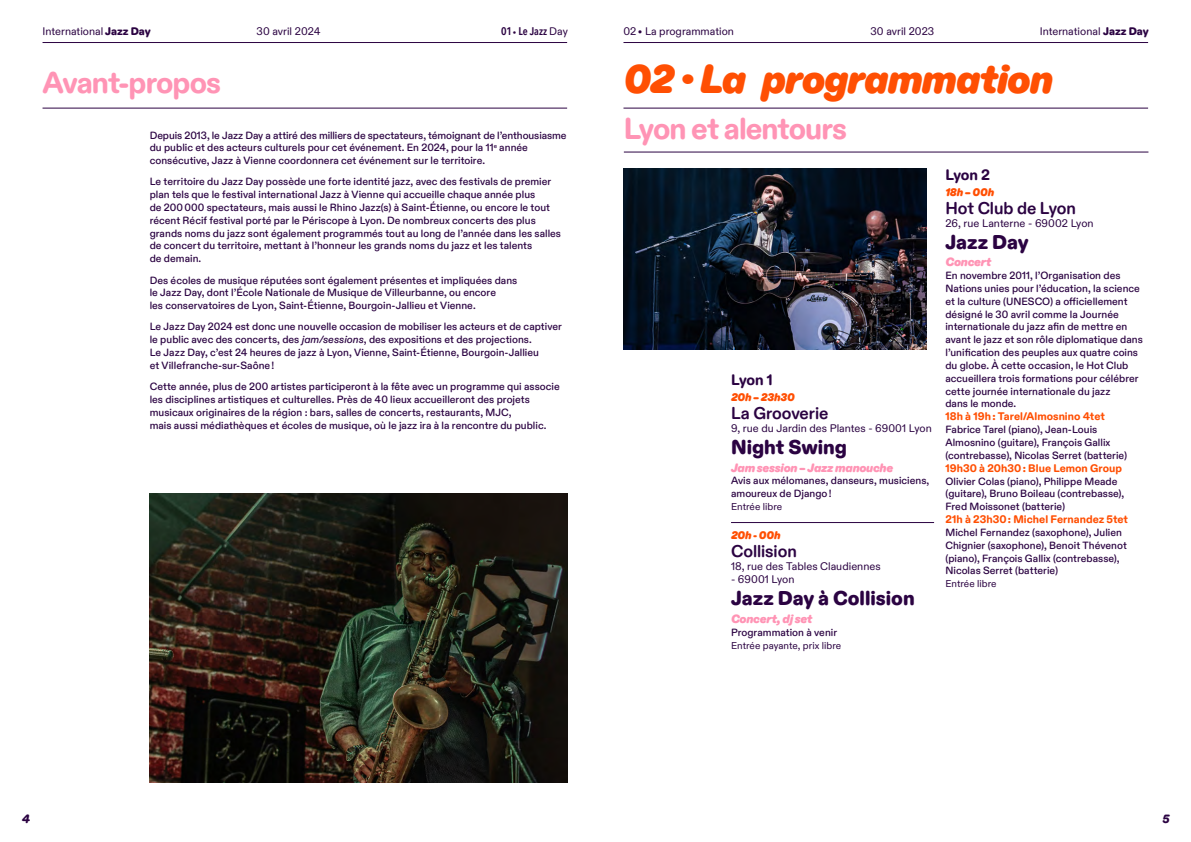
<style>
.page{position:relative;width:1191px;height:842px;background:#fff}
.page>*{position:absolute;margin:0;border:0;box-sizing:border-box;transform-origin:0 0}
.t1{font:italic 900 40px "ABC Diatype Rounded";letter-spacing:-.025em;color:#ff4f03}
.t2{font:800 30px "ABC Diatype Rounded";letter-spacing:-.03em;color:#ff94b5}
.t3{font:900 20px "ABC Diatype Rounded";color:#2b0342}
.t4{font:700 17px "ABC Diatype Rounded";letter-spacing:-.005em;color:#2b0342}
.t5{font:800 15px "ABC Diatype Rounded";letter-spacing:-.01em;color:#2b0342}
.t6{font:italic 900 12px "ABC Diatype Rounded";letter-spacing:-.02em;color:#ff94b5}
.t7{font:italic 900 12px "ABC Diatype Rounded";color:#2b0342}
.t8{font:11px "ABC Diatype Rounded";color:#2b0342}
.t9{font:800 11px "ABC Diatype Rounded";letter-spacing:.005em;color:#ff4f03}
.t10{font:italic 900 11px "ABC Diatype Rounded";letter-spacing:-.02em;color:#ff4f03}
.t11{font:600 condensed 11px "Avenir Next LT Pro";color:#2b0342}
.t12{font:500 10.5px/12.8px "ABC Diatype Rounded";color:#2b0342}
.t13{font:10px "ABC Diatype Rounded";color:#2b0342}
.s1{font-weight:900}
.s2{font-size:7px}
.s3{font-family:"ABC Diatype Rounded";font-weight:400;font-stretch:normal}
.s4{font-style:italic}
</style>
<div class="page">
<hr style="left:43px;top:42px;width:524px;height:1px;background:#2b0342">
<hr style="left:623px;top:42px;width:525px;height:1px;background:#2b0342">
<img style="left:150px;top:493px;width:417px;height:290px">
<hr style="left:43px;top:108px;width:524px;height:1px;background:#2b0342">
<hr style="left:623px;top:108px;width:525px;height:1px;background:#2b0342">
<hr style="left:624px;top:152px;width:524px;height:1px;background:#2b0342">
<hr style="left:731px;top:522px;width:203px;height:1px;background:#2b0342">
<img style="left:624px;top:168px;width:302px;height:182px">
<p class="t8" style="left:43px;top:25px;width:110px">International <span class="s1">Jazz Day</span></p>
<p class="t8" style="left:257px;top:25px;width:65px">30 avril 2024</p>
<p class="t11" style="left:501px;top:25px;width:68px">01<span class="s2">•</span> Le Jazz <span class="s3">Day</span></p>
<p class="t8" style="left:870px;top:25px;width:65px">30 avril 2023</p>
<p class="t8" style="left:1039px;top:25px;width:111px">International <span class="s1">Jazz Day</span></p>
<p class="t8" style="left:623px;top:25px;width:112px">02 • La programmation</p>
<h2 class="t2" style="left:43px;top:64px;width:180px">Avant-propos</h2>
<h1 class="t1" style="left:623px;top:55px;width:431px">02 · La programmation</h1>
<h2 class="t2" style="left:624px;top:111px;width:225px">Lyon et alentours</h2>
<p class="t12" style="left:150px;top:129px;width:418px">Depuis 2013, le Jazz Day a attiré des milliers de spectateurs, témoignant de l’enthousiasme du public et des acteurs culturels pour cet événement. En 2024, pour la 11<sup>e</sup> année consécutive, Jazz à Vienne coordonnera cet événement sur le territoire.</p>
<p class="t12" style="left:150px;top:176px;width:413px">Le territoire du Jazz Day possède une forte identité jazz, avec des festivals de premier plan tels que le festival international Jazz à Vienne qui accueille chaque année plus<br>de 200 000 spectateurs, mais aussi le Rhino Jazz(s) à Saint-Étienne, ou encore le tout récent Récif festival porté par le Périscope à Lyon. De nombreux concerts des plus grands noms du jazz sont également programmés tout au long de l’année dans les salles de concert du territoire, mettant à l’honneur les grands noms du jazz et les talents<br>de demain.</p>
<p class="t12" style="left:150px;top:274px;width:369px">Des écoles de musique réputées sont également présentes et impliquées dans le Jazz Day, dont l’École Nationale de Musique de Villeurbanne, ou encore<br>les conservatoires de Lyon, Saint-Étienne, Bourgoin-Jallieu et Vienne.</p>
<p class="t12" style="left:150px;top:321px;width:413px">Le Jazz Day 2024 est donc une nouvelle occasion de mobiliser les acteurs et de captiver le public avec des concerts, des <span class="s4">jam/sessions</span>, des expositions et des projections.<br>Le Jazz Day, c’est 24 heures de jazz à Lyon, Vienne, Saint-Étienne, Bourgoin-Jallieu<br>et Villefranche-sur-Saône !</p>
<p class="t12" style="left:150px;top:380px;width:411px">Cette année, plus de 200 artistes participeront à la fête avec un programme qui associe les disciplines artistiques et culturelles. Près de 40 lieux accueilleront des projets musicaux originaires de la région : bars, salles de concerts, restaurants, MJC,<br>mais aussi médiathèques et écoles de musique, où le jazz ira à la rencontre du public.</p>
<h3 class="t5" style="left:945px;top:166px;width:46px">Lyon 2</h3>
<p class="t10" style="left:945px;top:185px;width:50px">18h – 00h</p>
<h3 class="t4" style="left:945px;top:198px;width:132px">Hot Club de Lyon</h3>
<p class="t8" style="left:945px;top:216px;width:150px">26, rue Lanterne - 69002 Lyon</p>
<h3 class="t3" style="left:945px;top:230px;width:85px">Jazz Day</h3>
<p class="t6" style="left:945px;top:255px;width:48px">Concert</p>
<p class="t12" style="left:945px;top:270px;width:199px">En novembre 2011, l’Organisation des Nations unies pour l’éducation, la science et la culture (UNESCO) a officiellement désigné le 30 avril comme la Journée internationale du jazz afin de mettre en avant le jazz et son rôle diplomatique dans l’unification des peuples aux quatre coins du globe. À cette occasion, le Hot Club accueillera trois formations pour célébrer cette journée internationale du jazz<br>dans le monde.</p>
<p class="t9" style="left:945px;top:410px;width:161px">18h à 19h : Tarel/Almosnino 4tet</p>
<p class="t12" style="left:945px;top:423px;width:183px">Fabrice Tarel (piano), Jean-Louis<br>Almosnino (guitare), François Gallix (contrebasse), Nicolas Serret (batterie)</p>
<p class="t9" style="left:945px;top:461px;width:178px">19h30 à 20h30 : Blue Lemon Group</p>
<p class="t12" style="left:945px;top:475px;width:180px">Olivier Colas (piano), Philippe Meade (guitare), Bruno Boileau (contrebasse),<br>Fred Moissonet (batterie)</p>
<p class="t9" style="left:945px;top:513px;width:184px">21h à 23h30 : Michel Fernandez 5tet</p>
<p class="t12" style="left:945px;top:526px;width:183px">Michel Fernandez (saxophone), Julien Chignier (saxophone), Benoit Thévenot (piano), François Gallix (contrebasse), Nicolas Serret (batterie)</p>
<p class="t13" style="left:945px;top:578px;width:53px">Entrée libre</p>
<h3 class="t5" style="left:731px;top:371px;width:43px">Lyon 1</h3>
<p class="t10" style="left:731px;top:390px;width:65px">20h – 23h30</p>
<h3 class="t4" style="left:731px;top:403px;width:99px">La Grooverie</h3>
<p class="t8" style="left:731px;top:421px;width:202px">9, rue du Jardin des Plantes - 69001 Lyon</p>
<h3 class="t3" style="left:731px;top:435px;width:117px">Night Swing</h3>
<p class="t6" style="left:731px;top:460px;width:164px">Jam session – Jazz manouche</p>
<p class="t12" style="left:731px;top:475px;width:200px">Avis aux mélomanes, danseurs, musiciens, amoureux de Django !</p>
<p class="t13" style="left:731px;top:501px;width:53px">Entrée libre</p>
<p class="t10" style="left:731px;top:528px;width:51px">20h - 00h</p>
<h3 class="t4" style="left:731px;top:541px;width:67px">Collision</h3>
<p class="t8" style="left:731px;top:559px;width:151px">18, rue des Tables Claudiennes</p>
<p class="t8" style="left:731px;top:572px;width:65px">- 69001 Lyon</p>
<h3 class="t3" style="left:731px;top:586px;width:185px">Jazz Day à Collision</h3>
<p class="t6" style="left:731px;top:611px;width:83px">Concert, dj set</p>
<p class="t12" style="left:731px;top:626px;width:108px">Programmation à venir</p>
<p class="t13" style="left:731px;top:639px;width:112px">Entrée payante, prix libre</p>
<p class="t7" style="left:22px;top:811px;width:10px">4</p>
<p class="t7" style="left:1162px;top:811px;width:9px">5</p>
</div>
